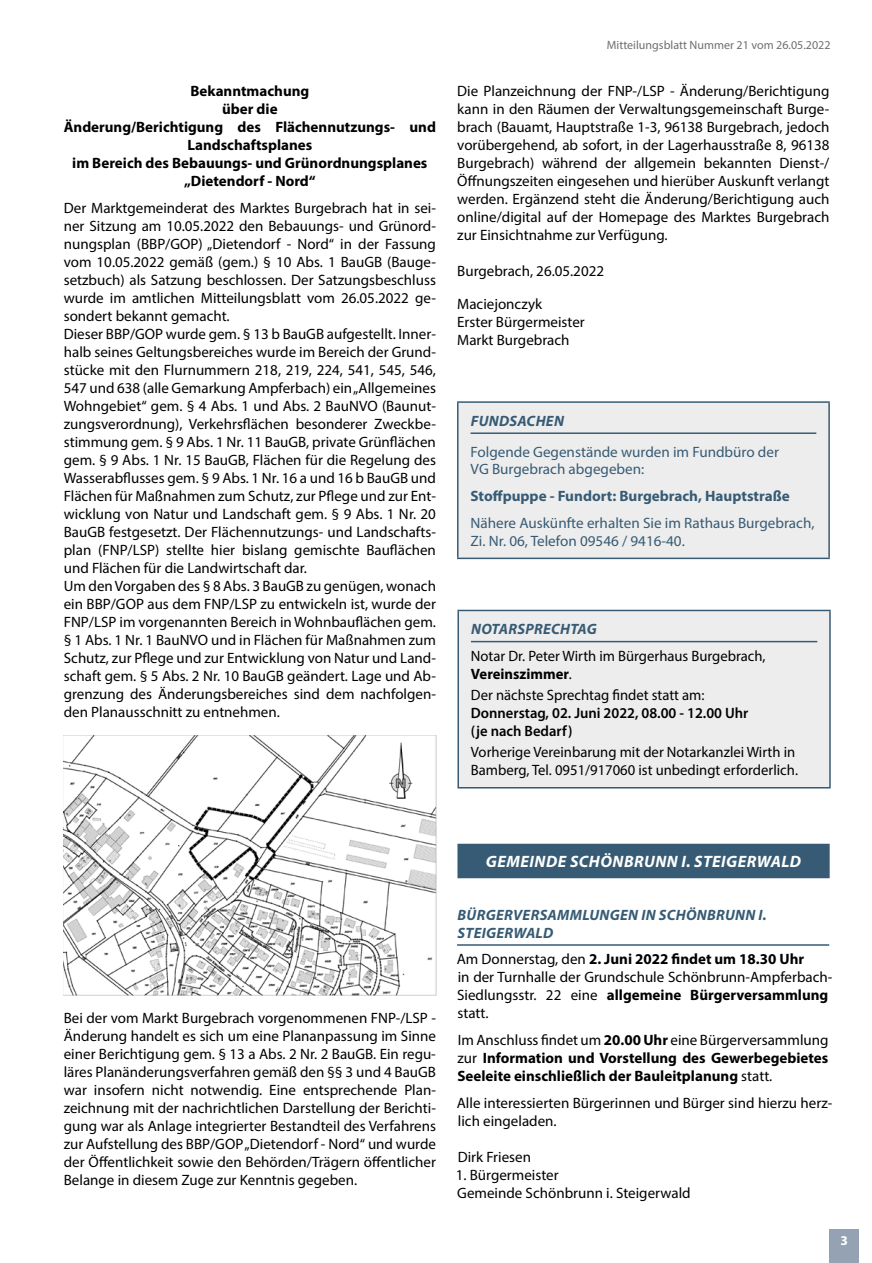
<style>
.page{position:relative;width:872px;height:1263px;background:#fff}
.page>*{position:absolute;margin:0;border:0;box-sizing:border-box;transform-origin:0 0}
.t1{font:italic 700 16.5px "Myriad Pro";letter-spacing:.03em;color:#fff}
.t2{font:15px/18px "Myriad Pro";color:#000}
.t3{font:700 15px/18px "Myriad Pro";color:#000;text-align:center}
.t4{font:15px/16.5px "Myriad Pro";color:#375b74}
.t5{font:italic 700 15px/18px "Myriad Pro";letter-spacing:.02em;color:#375b74}
.t6{font:600 15px/18px "Myriad Pro";color:#000}
.t7{font:700 15px "Myriad Pro";color:#375b74}
.t8{font:700 13.5px "Myriad Pro";color:#fff}
.t9{font:12px "Myriad Pro";color:#706f6f}
.s1{font-weight:700}
.s2{font-weight:400}
</style>
<div class="page">
<img style="left:64px;top:736px;width:372px;height:259px">
<div style="left:457px;top:844px;width:372px;height:34px;background:#375b74"></div>
<hr style="left:457px;top:944px;width:372px;height:2px;background:#375b74">
<div style="left:458px;top:402px;width:371px;height:156px;background:#ededed"></div>
<hr style="left:457px;top:403px;width:1px;height:155px;background:#375b74">
<hr style="left:457px;top:401px;width:373px;height:2px;background:#375b74">
<hr style="left:828px;top:403px;width:2px;height:155px;background:#375b74">
<hr style="left:457px;top:558px;width:373px;height:1px;background:#375b74">
<hr style="left:470px;top:432px;width:346px;height:2px;background:#375b74">
<div style="left:458px;top:610px;width:372px;height:178px;background:#ededed"></div>
<hr style="left:457px;top:611px;width:2px;height:176px;background:#375b74">
<hr style="left:457px;top:610px;width:373px;height:1px;background:#375b74">
<hr style="left:829px;top:611px;width:1px;height:176px;background:#375b74">
<hr style="left:457px;top:787px;width:373px;height:1px;background:#375b74">
<hr style="left:471px;top:641px;width:346px;height:1px;background:#375b74">
<div style="left:829px;top:1229px;width:30px;height:34px;background:#95a2b3"></div>
<p class="t3" style="left:64px;top:82px;width:374px">Bekanntmachung<br>über die<br>Änderung/Berichtigung des Flächennutzungs- und<br>Landschaftsplanes<br>im Bereich des Bebauungs- und Grünordnungsplanes „Dietendorf - Nord“</p>
<p class="t2" style="left:64px;top:199px;width:374px">Der Marktgemeinderat des Marktes Burgebrach hat in sei&shy;ner Sitzung am 10.05.2022 den Bebauungs- und Grünord&shy;nungsplan (BBP/GOP) „Dietendorf - Nord“ in der Fassung vom 10.05.2022 gemäß (gem.) § 10 Abs. 1 BauGB (Bauge&shy;setzbuch) als Satzung beschlossen. Der Satzungsbeschluss wurde im amtlichen Mitteilungsblatt vom 26.05.2022 ge&shy;sondert bekannt gemacht.<br>Dieser BBP/GOP wurde gem. § 13 b BauGB aufgestellt. Inner&shy;halb seines Geltungsbereiches wurde im Bereich der Grund&shy;stücke mit den Flurnummern 218, 219, 224, 541, 545, 546, 547 und 638 (alle Gemarkung Ampferbach) ein „Allgemeines Wohngebiet“ gem. § 4 Abs. 1 und Abs. 2 BauNVO (Baunut&shy;zungsverordnung), Verkehrsflächen besonderer Zweckbe&shy;stimmung gem. § 9 Abs. 1 Nr. 11 BauGB, private Grünflächen gem. § 9 Abs. 1 Nr. 15 BauGB, Flächen für die Regelung des Wasserabflusses gem. § 9 Abs. 1 Nr. 16 a und 16 b BauGB und Flächen für Maßnahmen zum Schutz, zur Pflege und zur Ent&shy;wicklung von Natur und Landschaft gem. § 9 Abs. 1 Nr. 20<br>BauGB festgesetzt. Der Flächennutzungs- und Landschafts&shy;plan (FNP/LSP) stellte hier bislang gemischte Bauflächen und Flächen für die Landwirtschaft dar.<br>Um den Vorgaben des § 8 Abs. 3 BauGB zu genügen, wonach ein BBP/GOP aus dem FNP/LSP zu entwickeln ist, wurde der FNP/LSP im vorgenannten Bereich in Wohnbauflächen gem. § 1 Abs. 1 Nr. 1 BauNVO und in Flächen für Maßnahmen zum Schutz, zur Pflege und zur Entwicklung von Natur und Land&shy;schaft gem. § 5 Abs. 2 Nr. 10 BauGB geändert. Lage und Ab&shy;grenzung des Änderungsbereiches sind dem nachfolgen&shy;den Planausschnitt zu entnehmen.</p>
<p class="t9" style="left:607px;top:38px;width:225px">Mitteilungsblatt Nummer 21 vom 26.05.2022</p>
<p class="t2" style="left:457px;top:82px;width:374px;text-align:justify">Die Planzeichnung der FNP-/LSP - Änderung/Berichtigung kann in den Räumen der Verwaltungsgemeinschaft Burge&shy;brach (Bauamt, Hauptstraße 1-3, 96138 Burgebrach, jedoch vorübergehend, ab sofort, in der Lagerhausstraße 8, 96138<br>Burgebrach) während der allgemein bekannten Dienst-/ Öffnungszeiten eingesehen und hierüber Auskunft verlangt werden. Ergänzend steht die Änderung/Berichtigung auch online/digital auf der Homepage des Marktes Burgebrach zur Einsichtnahme zur Verfügung.</p>
<p class="t2" style="left:457px;top:262px;width:148px">Burgebrach, 26.05.2022</p>
<p class="t2" style="left:457px;top:295px;width:129px">Maciejonczyk<br>Erster Bürgermeister<br>Markt Burgebrach</p>
<p class="t5" style="left:471px;top:412px;width:95px">FUNDSACHEN</p>
<p class="t4" style="left:470px;top:444px;width:310px">Folgende Gegenstände wurden im Fundbüro der<br>VG Burgebrach abgegeben:</p>
<p class="t7" style="left:470px;top:486px;width:321px">Stoffpuppe - Fundort: Burgebrach, Hauptstraße</p>
<p class="t4" style="left:470px;top:513px;width:345px;line-height:18px">Nähere Auskünfte erhalten Sie im Rathaus Burgebrach,<br>Zi. Nr. 06, Telefon 09546 / 9416-40.</p>
<p class="t5" style="left:471px;top:620px;width:127px">NOTARSPRECHTAG</p>
<p class="t2" style="left:471px;top:647px;width:296px">Notar Dr. Peter Wirth im Bürgerhaus Burgebrach,<br><span class="s1">Vereinszimmer</span>.</p>
<p class="t2" style="left:471px;top:686px;width:235px">Der nächste Sprechtag findet statt am:</p>
<p class="t6" style="left:471px;top:703px;width:279px">Donnerstag, 02. Juni 2022, 08.00 - 12.00 Uhr (je nach Bedarf)</p>
<p class="t2" style="left:471px;top:743px;width:328px">Vorherige Vereinbarung mit der Notarkanzlei Wirth in<br>Bamberg, Tel. 0951/917060 ist unbedingt erforderlich.</p>
<p class="t2" style="left:64px;top:1009px;width:374px;text-align:justify">Bei der vom Markt Burgebrach vorgenommenen FNP-/LSP - Änderung handelt es sich um eine Plananpassung im Sinne einer Berichtigung gem. § 13 a Abs. 2 Nr. 2 BauGB. Ein regu&shy;läres Planänderungsverfahren gemäß den §§ 3 und 4 BauGB war insofern nicht notwendig. Eine entsprechende Plan&shy;zeichnung mit der nachrichtlichen Darstellung der Berichti&shy;gung war als Anlage integrierter Bestandteil des Verfahrens zur Aufstellung des BBP/GOP „Dietendorf - Nord“ und wurde der Öffentlichkeit sowie den Behörden/Trägern öffentlicher Belange in diesem Zuge zur Kenntnis gegeben.</p>
<p class="t1" style="left:486px;top:851px;width:317px">GEMEINDE SCHÖNBRUNN I. STEIGERWALD</p>
<p class="t5" style="left:457px;top:905px;width:311px">BÜRGERVERSAMMLUNGEN IN SCHÖNBRUNN I.<br>STEIGERWALD</p>
<p class="t2" style="left:457px;top:950px;width:377px">Am Donnerstag, den <span class="s1">2. Juni 2022 findet um 18.30 Uhr<br></span>in der Turnhalle der Grundschule Schönbrunn-Ampferbach-Siedlungsstr. 22 eine <span class="s1">allgemeine Bürgerversammlung </span>statt.</p>
<p class="t3" style="left:457px;top:1031px;width:372px;text-align:justify"><span class="s2">Im Anschluss findet um</span> 20.00 Uhr <span class="s2">eine Bürgerversammlung zur</span> Information und Vorstellung des Gewerbegebietes Seeleite einschließlich der Bauleitplanung <span class="s2">statt.</span></p>
<p class="t2" style="left:457px;top:1094px;width:377px">Alle interessierten Bürgerinnen und Bürger sind hierzu herz&shy;lich eingeladen.</p>
<p class="t2" style="left:458px;top:1148px;width:75px">Dirk Friesen</p>
<p class="t2" style="left:456px;top:1166px;width:236px">1. Bürgermeister<br>Gemeinde Schönbrunn i. Steigerwald</p>
<p class="t8" style="left:840px;top:1231px;width:9px">3</p>
</div>
